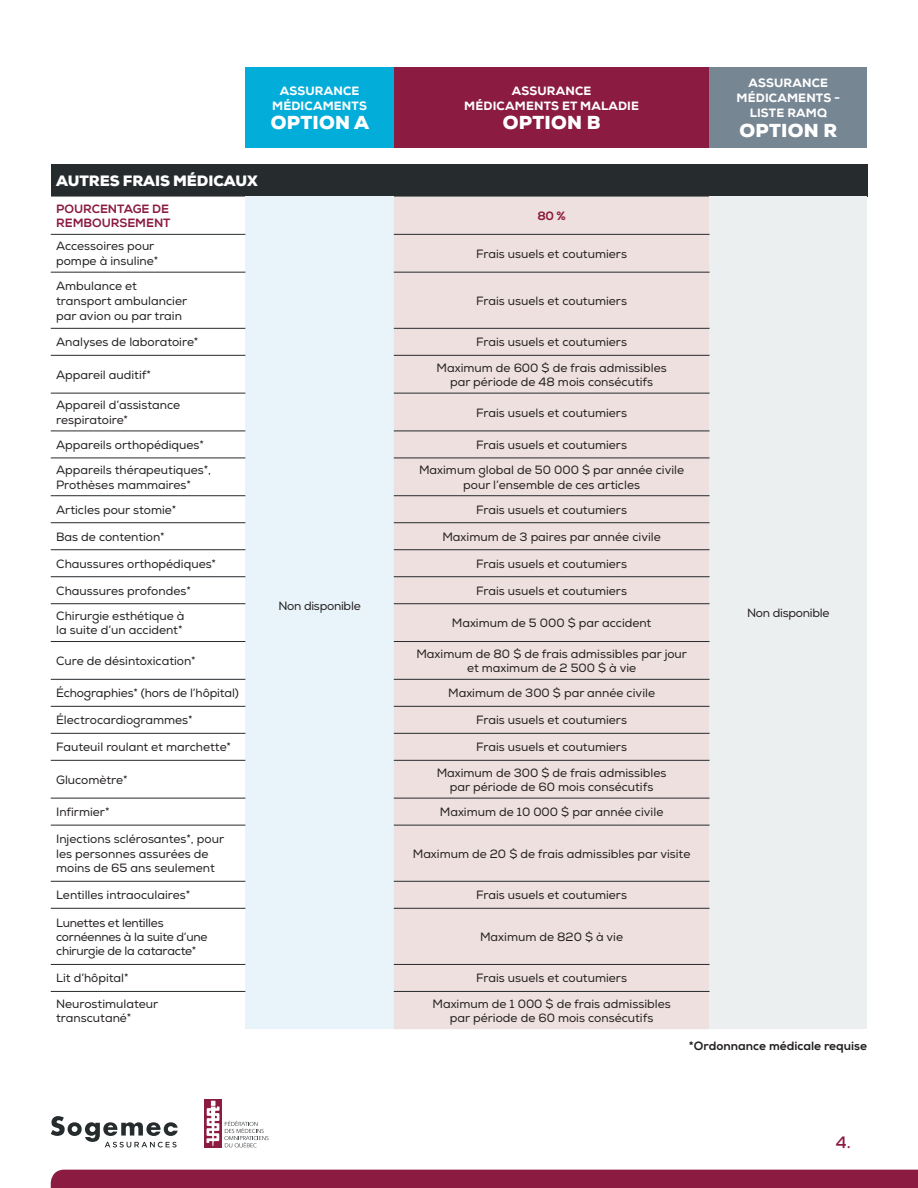
<style>
.page{position:relative;width:918px;height:1188px;background:#fff}
.page>*{position:absolute;margin:0;border:0;box-sizing:border-box;transform-origin:0 0}
.t1{font:900 18.75px "Nexa";letter-spacing:.015em;color:#fff}
.t2{font:700 16.5px "Nexa";color:#8b1b40}
.t3{font:900 15px "Nexa";letter-spacing:-.005em;color:#fff}
.t4{font:12px/14.4px "Nexa";color:#231f20}
.t5{font:12px/14.2px "Nexa";letter-spacing:-.02em;color:#231f20}
.t6{font:800 12px "Nexa";letter-spacing:.015em;color:#fff}
.t7{font:800 12px/13.5px "Nexa";letter-spacing:-.005em;color:#8b1b40}
.t8{font:800 12px "Nexa";color:#231f20}
</style>
<div class="page">
<div style="left:245px;top:67px;width:149px;height:81px;background:#03add9"></div>
<div style="left:394px;top:67px;width:316px;height:81px;background:#8b1b40"></div>
<div style="left:710px;top:67px;width:157px;height:81px;background:#778693"></div>
<div style="left:51px;top:164px;width:816px;height:33px;background:#262b2d"></div>
<svg style="left:51px;top:233px;width:194px;height:758px"></svg>
<div style="left:245px;top:197px;width:149px;height:832px;background:#e9f4fa"></div>
<div style="left:394px;top:197px;width:316px;height:832px;background:#eee0df"></div>
<div style="left:710px;top:197px;width:157px;height:832px;background:#eceff0"></div>
<hr style="left:51px;top:234px;width:194px;height:1px;background:#262b2d">
<hr style="left:394px;top:234px;width:316px;height:1px;background:#262b2d">
<hr style="left:51px;top:272px;width:194px;height:1px;background:#262b2d">
<hr style="left:394px;top:272px;width:316px;height:1px;background:#262b2d">
<hr style="left:51px;top:328px;width:194px;height:1px;background:#262b2d">
<hr style="left:394px;top:328px;width:316px;height:1px;background:#262b2d">
<hr style="left:51px;top:522px;width:194px;height:1px;background:#262b2d">
<hr style="left:394px;top:522px;width:316px;height:1px;background:#262b2d">
<hr style="left:51px;top:549px;width:194px;height:1px;background:#262b2d">
<hr style="left:394px;top:549px;width:316px;height:1px;background:#262b2d">
<hr style="left:51px;top:576px;width:194px;height:1px;background:#262b2d">
<hr style="left:394px;top:576px;width:316px;height:1px;background:#262b2d">
<hr style="left:51px;top:355px;width:194px;height:1px;background:#262b2d">
<hr style="left:394px;top:355px;width:316px;height:1px;background:#262b2d">
<hr style="left:51px;top:393px;width:194px;height:1px;background:#262b2d">
<hr style="left:394px;top:393px;width:316px;height:1px;background:#262b2d">
<hr style="left:51px;top:431px;width:194px;height:1px;background:#262b2d">
<hr style="left:394px;top:431px;width:316px;height:1px;background:#262b2d">
<hr style="left:51px;top:458px;width:194px;height:1px;background:#262b2d">
<hr style="left:394px;top:458px;width:316px;height:1px;background:#262b2d">
<hr style="left:51px;top:495px;width:194px;height:1px;background:#262b2d">
<hr style="left:394px;top:495px;width:316px;height:1px;background:#262b2d">
<hr style="left:51px;top:603px;width:194px;height:1px;background:#262b2d">
<hr style="left:394px;top:603px;width:316px;height:1px;background:#262b2d">
<hr style="left:51px;top:641px;width:194px;height:1px;background:#262b2d">
<hr style="left:394px;top:641px;width:316px;height:1px;background:#262b2d">
<hr style="left:51px;top:679px;width:194px;height:1px;background:#262b2d">
<hr style="left:394px;top:679px;width:316px;height:1px;background:#262b2d">
<hr style="left:51px;top:706px;width:194px;height:1px;background:#262b2d">
<hr style="left:394px;top:706px;width:316px;height:1px;background:#262b2d">
<hr style="left:51px;top:733px;width:194px;height:1px;background:#262b2d">
<hr style="left:394px;top:733px;width:316px;height:1px;background:#262b2d">
<hr style="left:51px;top:760px;width:194px;height:1px;background:#262b2d">
<hr style="left:394px;top:760px;width:316px;height:1px;background:#262b2d">
<hr style="left:51px;top:798px;width:194px;height:1px;background:#262b2d">
<hr style="left:394px;top:798px;width:316px;height:1px;background:#262b2d">
<hr style="left:51px;top:825px;width:194px;height:1px;background:#262b2d">
<hr style="left:394px;top:825px;width:316px;height:1px;background:#262b2d">
<hr style="left:51px;top:881px;width:194px;height:1px;background:#262b2d">
<hr style="left:394px;top:881px;width:316px;height:1px;background:#262b2d">
<hr style="left:51px;top:908px;width:194px;height:1px;background:#262b2d">
<hr style="left:394px;top:908px;width:316px;height:1px;background:#262b2d">
<hr style="left:51px;top:964px;width:194px;height:1px;background:#262b2d">
<hr style="left:394px;top:964px;width:316px;height:1px;background:#262b2d">
<hr style="left:51px;top:991px;width:194px;height:1px;background:#262b2d">
<hr style="left:394px;top:991px;width:316px;height:1px;background:#262b2d">
<div style="left:204px;top:1099px;width:18px;height:49px;background:#8b1b40"></div>
<svg style="left:206px;top:1101px;width:63px;height:46px"></svg>
<svg style="left:51px;top:1116px;width:127px;height:32px"></svg>
<div style="left:51px;top:1170px;width:867px;height:18px;background:#8b1b40"></div>
<p class="t6" style="left:280px;top:83px;width:20px">ASSURAN</p>
<p class="t6" style="left:343px;top:83px;width:9px">CE</p>
<p class="t6" style="left:272px;top:98px;width:10px">MÉDICAMENTS</p>
<h1 class="t1" style="left:271px;top:111px;width:100px">OPTION A</h1>
<p class="t3" style="left:56px;top:171px;width:79px">AUTRES FRA</p>
<p class="t3" style="left:155px;top:171px;width:104px">IS MÉDICAUX</p>
<p class="t7" style="left:56px;top:202px;width:116px">POURCENTAGE DE<br>REM BOURSEM ENT</p>
<p class="t6" style="left:512px;top:83px;width:20px">ASSURANCE</p>
<p class="t6" style="left:464px;top:98px;width:10px">MÉDICAMENTS</p>
<p class="t6" style="left:562px;top:98px;width:28px">ET MALADIE</p>
<h1 class="t1" style="left:503px;top:111px;width:99px">OPTION B</h1>
<p class="t7" style="left:537px;top:209px;width:30px">80 %</p>
<p class="t4" style="left:56px;top:239px;width:104px;line-height:15px">Accessoires pour pompe à insuline*</p>
<p class="t4" style="left:476px;top:247px;width:152px">Frais usuels et coutumiers</p>
<p class="t4" style="left:56px;top:278px;width:133px;line-height:15px">Ambulance et transport ambulancier par avion ou par train</p>
<p class="t4" style="left:476px;top:294px;width:152px">Frais usuels et coutumiers</p>
<p class="t4" style="left:56px;top:335px;width:144px">Analyses de laboratoire*</p>
<p class="t4" style="left:476px;top:335px;width:152px">Frais usuels et coutumiers</p>
<p class="t4" style="left:56px;top:368px;width:96px">Appareil auditif*</p>
<p class="t4" style="left:437px;top:360px;width:232px;text-align:center">Maximum de 600 $ de frais admissibles par période de 48 mois consécutifs</p>
<p class="t4" style="left:56px;top:398px;width:126px">Appareil d’assistance respiratoire*</p>
<p class="t4" style="left:476px;top:405px;width:152px">Frais usuels et coutumiers</p>
<p class="t4" style="left:56px;top:438px;width:149px">Appareils orthopédiques*</p>
<p class="t4" style="left:476px;top:438px;width:152px">Frais usuels et coutumiers</p>
<p class="t4" style="left:56px;top:463px;width:156px">Appareils thérapeutiques*,<br>Prothèses mammaires*</p>
<p class="t4" style="left:419px;top:463px;width:267px;text-align:center">Maximum global de 50 000 $ par année civile pour l’ensemble de ces articles</p>
<p class="t4" style="left:56px;top:503px;width:122px">Articles pour stomie*</p>
<p class="t4" style="left:476px;top:503px;width:152px">Frais usuels et coutumiers</p>
<p class="t4" style="left:56px;top:530px;width:110px">Bas de contention*</p>
<p class="t4" style="left:443px;top:530px;width:220px">Maximum de 3 paires par année civile</p>
<p class="t4" style="left:56px;top:557px;width:161px">Chaussures orthopédiques*</p>
<p class="t4" style="left:476px;top:557px;width:152px">Frais usuels et coutumiers</p>
<p class="t4" style="left:56px;top:584px;width:136px">Chaussures profondes*</p>
<p class="t4" style="left:476px;top:584px;width:152px">Frais usuels et coutumiers</p>
<p class="t4" style="left:56px;top:609px;width:130px">Chirurgie esthétique à la suite d’un accident*</p>
<p class="t4" style="left:452px;top:616px;width:201px">Maximum de 5 000 $ par accident</p>
<p class="t4" style="left:56px;top:654px;width:141px">Cure de désintoxication*</p>
<p class="t4" style="left:417px;top:647px;width:272px;text-align:center">Maximum de 80 $ de frais admissibles par jour et maximum de 2 500 $ à vie</p>
<p class="t4" style="left:56px;top:686px;width:184px">Échographies* (hors de l’hôpital)</p>
<p class="t4" style="left:448px;top:686px;width:208px">Maximum de 300 $ par année civile</p>
<p class="t4" style="left:56px;top:713px;width:138px">Électrocardiogrammes*</p>
<p class="t4" style="left:476px;top:713px;width:152px">Frais usuels et coutumiers</p>
<p class="t4" style="left:56px;top:740px;width:176px">Fauteuil roulant et marchette*</p>
<p class="t4" style="left:476px;top:740px;width:152px">Frais usuels et coutumiers</p>
<p class="t4" style="left:56px;top:773px;width:73px">Glucomètre*</p>
<p class="t4" style="left:437px;top:765px;width:231px;text-align:center">Maximum de 300 $ de frais admissibles par période de 60 mois consécutifs</p>
<p class="t4" style="left:56px;top:805px;width:55px">Infirmier*</p>
<p class="t4" style="left:440px;top:805px;width:225px">Maximum de 10 000 $ par année civile</p>
<p class="t4" style="left:56px;top:832px;width:170px">Injections sclérosantes*, pour les personnes assurées de moins de 65 ans seulement</p>
<p class="t5" style="left:278px;top:599px;width:84px">Non disponible</p>
<p class="t4" style="left:413px;top:847px;width:279px">Maximum de 20 $ de frais admissibles par visite</p>
<p class="t4" style="left:56px;top:888px;width:136px">Lentilles intraoculaires*</p>
<p class="t4" style="left:476px;top:888px;width:152px">Frais usuels et coutumiers</p>
<p class="t5" style="left:56px;top:916px;width:153px">Lunettes et lentilles cornéennes à la suite d’une chirurgie de la cataracte*</p>
<p class="t4" style="left:480px;top:930px;width:144px">Maximum de 820 $ à vie</p>
<p class="t4" style="left:56px;top:971px;width:74px">Lit d’hôpital*</p>
<p class="t4" style="left:476px;top:971px;width:152px">Frais usuels et coutumiers</p>
<p class="t4" style="left:56px;top:997px;width:104px">Neurostimulateur transcutané*</p>
<p class="t4" style="left:433px;top:997px;width:240px;text-align:center">Maximum de 1 000 $ de frais admissibles par période de 60 mois consécutifs</p>
<p class="t6" style="left:749px;top:75px;width:20px">ASSURANCE</p>
<p class="t6" style="left:737px;top:90px;width:10px">MÉDICAMENTS</p>
<p class="t6" style="left:834px;top:90px;width:8px">-</p>
<p class="t6" style="left:750px;top:105px;width:15px">LISTE</p>
<p class="t6" style="left:787px;top:105px;width:41px">RAMQ</p>
<h1 class="t1" style="left:740px;top:118px;width:99px">OPTION R</h1>
<p class="t5" style="left:747px;top:606px;width:84px">Non disponible</p>
<p class="t8" style="left:689px;top:1038px;width:180px">*ORDONNANCE MÉDICALE REQUISE</p>
<h2 class="t2" style="left:836px;top:1131px;width:16px">4.</h2>
</div>
